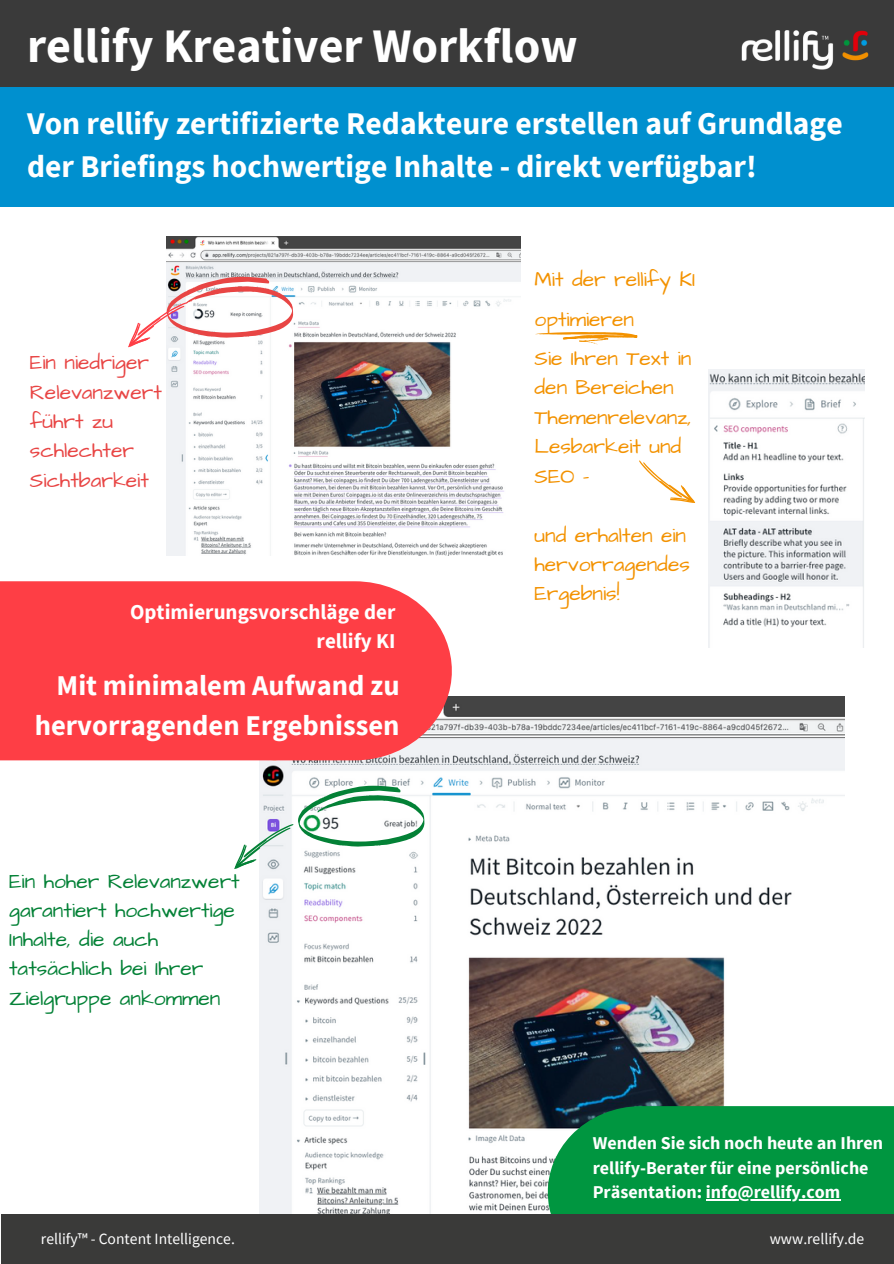
<style>
.page{position:relative;width:894px;height:1264px;background:#fff}
.page>*{position:absolute;margin:0;border:0;box-sizing:border-box;transform-origin:0 0}
.t1{font:700 48px "Source Sans Pro";color:#fff}
.t2{font:700 31.5px/44px "Source Sans Pro";color:#fff}
.t3{font:700 28.5px/39.6px "Source Sans Pro";color:#fff;text-align:right}
.t4{font:21px/29.4px "Architects Daughter";color:#f39200}
.t5{font:21px/29.2px "Architects Daughter";color:#038136}
.t6{font:21px/29.2px "Architects Daughter";color:#e84544}
.t7{font:700 21px/29px "Source Sans Pro";color:#fff;text-align:right}
.t8{font:700 18px/24.8px "Source Sans Pro";color:#fff}
.t9{font:15.6px "Source Sans Pro";color:#fff}
</style>
<div class="page">
<img style="left:166px;top:237px;width:355px;height:319px">
<div style="left:0;top:0;width:893px;height:89px;background:#3a3a3a"></div>
<img style="left:741px;top:30px;width:128px;height:40px">
<div style="left:0;top:87px;width:893px;height:120px;background:#0090cf"></div>
<img style="left:259px;top:696px;width:585px;height:517px">
<svg style="left:540px;top:1106px;width:353px;height:107px;background:#099546"></svg>
<div style="left:1px;top:1213px;width:892px;height:50px;background:#3a3a39"></div>
<hr style="left:705px;top:1199px;width:135px;height:1px;background:#fff">
<img style="left:708px;top:369px;width:156px;height:278px">
<svg style="left:535px;top:332px;width:102px;height:12px"></svg>
<svg style="left:639px;top:460px;width:56px;height:43px"></svg>
<svg style="left:128px;top:277px;width:165px;height:78px"></svg>
<svg style="left:234px;top:785px;width:190px;height:92px"></svg>
<div style="left:0;top:581px;width:460px;height:179px;background:#fe3e45"></div>
<h1 class="t1" style="left:27px;top:14px;width:552px">rellify Kreativer Workflow</h1>
<h2 class="t2" style="left:27px;top:100px;width:816px">Von rellify zertifizierte Redakteure erstellen auf Grundlage der Briefings hochwertige Inhalte - direkt verfügbar!</h2>
<p class="t6" style="left:30px;top:349px;width:133px">Ein niedriger<br>Relevanzwert führt zu schlechter<br>Sichtbarkeit</p>
<p class="t7" style="left:130px;top:597px;width:267px">Optimierungsvorschläge der rellify KI</p>
<h3 class="t3" style="left:35px;top:665px;width:366px">Mit minimalem Aufwand zu hervorragenden Ergebnissen</h3>
<p class="t5" style="left:9px;top:866px;width:232px">Ein hoher Relevanzwert garantiert hochwertige<br>Inhalte, die auch tatsächlich bei Ihrer<br>Zielgruppe ankommen</p>
<p class="t4" style="left:534px;top:260px;width:162px;line-height:39.5px">Mit der rellify KI optimieren<br>Sie Ihren Text in</p>
<p class="t4" style="left:534px;top:373px;width:158px">den Bereichen<br>Themenrelevanz,<br>Lesbarkeit und<br>SEO -</p>
<p class="t4" style="left:534px;top:520px;width:157px">und erhalten ein hervorragendes<br>Ergebnis!</p>
<p class="t8" style="left:592px;top:1130px;width:292px">Wenden Sie sich noch heute an Ihren rellify-Berater für eine persönliche<br>Präsentation: info@rellify.com</p>
<p class="t9" style="left:41px;top:1228px;width:195px">rellify™ - Content Intelligence.</p>
<p class="t9" style="left:769px;top:1228px;width:96px">www.rellify.de</p>
</div>
